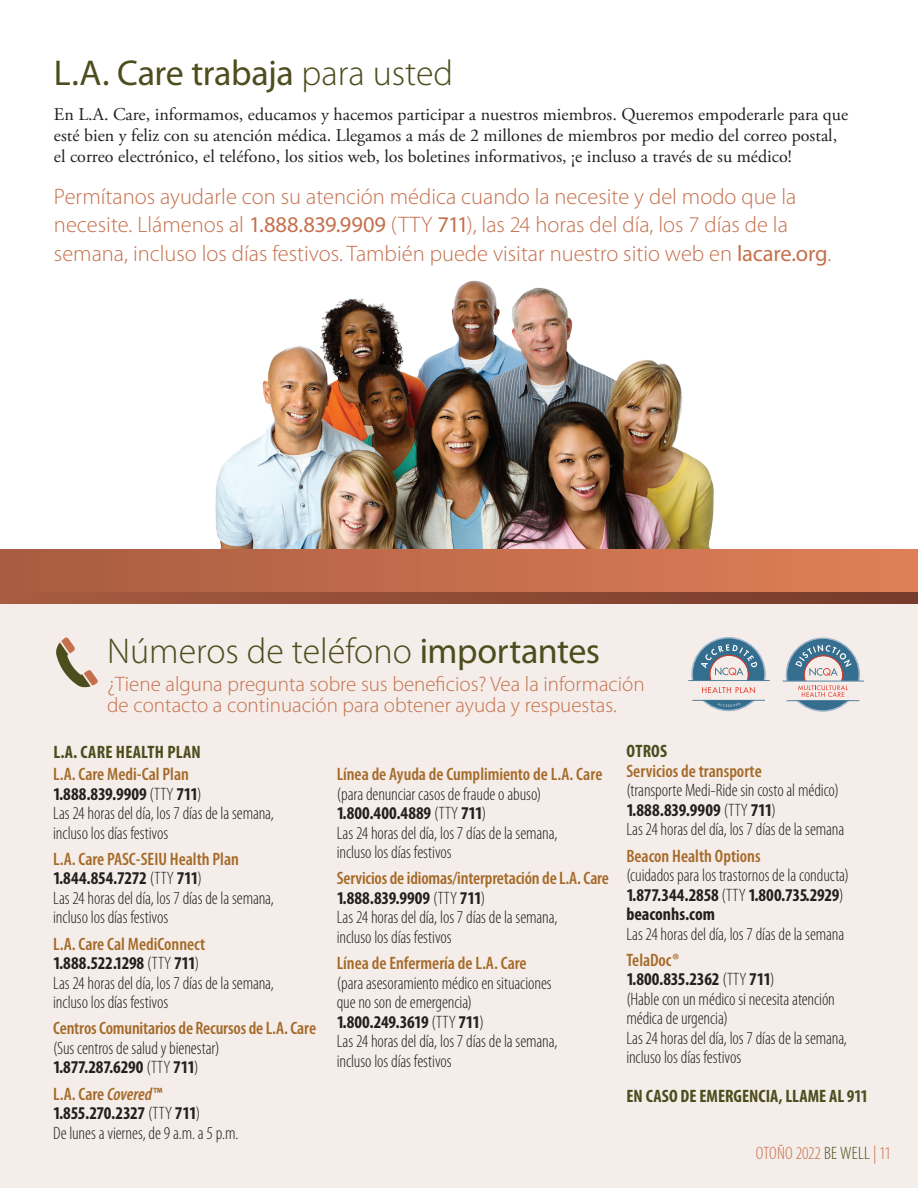
<style>
.page{position:relative;width:918px;height:1188px;background:#fff}
.page>*{position:absolute;margin:0;border:0;box-sizing:border-box;transform-origin:0 0}
.t1{font:300 36px "Myriad Pro";color:#4d4d1e}
.t2{font:36px "Myriad Pro";letter-spacing:-.015em;color:#4d4d1e}
.t3{font:300 22.5px/28.5px "Myriad Pro";color:#c5704d}
.t4{font:300 21px/21px "Myriad Pro";color:#c5704d}
.t5{font:300 condensed 18px/19.5px "Myriad Pro";letter-spacing:-.005em;color:#231f20}
.t6{font:18px/21px "Adobe Garamond Pro";color:#231f20}
.t7{font:600 condensed 18px/19.5px "Myriad Pro";letter-spacing:-.01em;color:#a46a29}
.t8{font:700 condensed 18px "Myriad Pro";letter-spacing:.005em;color:#4d4d1e}
.t9{font:300 condensed 18px "Myriad Pro";letter-spacing:.015em;color:#c5704d}
.s1{font-weight:300}
.s2{font-weight:400}
.s3{font-weight:600;color:#a46a29}
.s4{font-weight:700}
.s5{font-weight:300;color:#231f20}
.s6{font-weight:700;color:#231f20}
.s7{font-weight:600;font-style:italic;color:#a46a29}
.s8{color:#4d4d1e}
</style>
<div class="page">
<img style="left:215px;top:280px;width:499px;height:269px">
<div style="left:0;top:594px;width:918px;height:594px;background:#f5ede9"></div>
<div style="left:0;top:549px;width:918px;height:44px;background:linear-gradient(to right,#a75b40,#e07f58)"></div>
<svg style="left:0;top:593px;width:918px;height:10px;background:#8e4b35"></svg>
<svg style="left:56px;top:637px;width:42px;height:51px"></svg>
<svg style="left:702px;top:687px;width:53px;height:6px"></svg>
<hr style="left:692px;top:700px;width:73px;height:1px;background:#346e8e">
<hr style="left:688px;top:680px;width:82px;height:1px;background:#346e8e">
<svg style="left:691px;top:637px;width:75px;height:43px"></svg>
<svg style="left:702px;top:700px;width:53px;height:11px"></svg>
<hr style="left:783px;top:681px;width:81px;height:1px;background:#356e8e">
<svg style="left:786px;top:637px;width:74px;height:75px"></svg>
<h2 class="t2" style="left:54px;top:51px;width:401px">L.A. Care trabaja <span class="s1">para usted</span></h2>
<p class="t6" style="left:54px;top:104px;width:796px">En L.A. Care, informamos, educamos y hacemos participar a nuestros miembros. Queremos empoderarle para que esté bien y feliz con su atención médica. Llegamos a más de 2 millones de miembros por medio del correo postal, el correo electrónico, el teléfono, los sitios web, los boletines informativos, ¡e incluso a través de su médico!</p>
<p class="t3" style="left:54px;top:183px;width:779px">Permítanos ayudarle con su atención médica cuando la necesite y del modo que la necesite. Llámenos al <span class="s2">1.888.839.9909</span> (TTY <span class="s2">711</span>), las 24 horas del día, los 7 días de la semana, incluso los días festivos. También puede visitar nuestro sitio web en <span class="s2">lacare.org</span>.</p>
<h2 class="t1" style="left:107px;top:631px;width:494px">Números de teléfono <span class="s2">importantes</span></h2>
<p class="t4" style="left:107px;top:674px;width:539px">¿Tiene alguna pregunta sobre sus beneficios? Vea la información de contacto a continuación para obtener ayuda y respuestas.</p>
<h3 class="t8" style="left:53px;top:740px;width:149px">L.A. CARE HEALTH PLAN</h3>
<p class="t5" style="left:53px;top:765px;width:222px"><span class="s3">L.A. Care Medi-Cal Plan<br></span><span class="s4">1.888.839.9909</span> (TTY <span class="s4">711</span>)<br>Las 24 horas del día, los 7 días de la semana, incluso los días festivos</p>
<p class="t5" style="left:53px;top:850px;width:222px"><span class="s3">L.A. Care PASC-SEIU Health Plan<br></span><span class="s4">1.844.854.7272</span> (TTY <span class="s4">711</span>)<br>Las 24 horas del día, los 7 días de la semana, incluso los días festivos</p>
<p class="t5" style="left:53px;top:934px;width:222px"><span class="s3">L.A. Care Cal MediConnect<br></span><span class="s4">1.888.522.1298</span> (TTY <span class="s4">711</span>)<br>Las 24 horas del día, los 7 días de la semana, incluso los días festivos</p>
<p class="t7" style="left:53px;top:1018px;width:264px">Centros Comunitarios de Recursos de L.A. Care <span class="s5">(Sus centros de salud y bienestar)<br></span><span class="s6">1.877.287.6290</span> <span class="s5">(TTY</span> <span class="s6">711</span><span class="s5">)</span></p>
<p class="t5" style="left:53px;top:1084px;width:187px"><span class="s3">L.A. Care</span> <span class="s7">Covered</span><span class="s3">™<br></span><span class="s4">1.855.270.2327</span> (TTY <span class="s4">711</span>)<br>De lunes a viernes, de 9 a.m. a 5 p.m.</p>
<h3 class="t8" style="left:627px;top:740px;width:42px">OTROS</h3>
<p class="t5" style="left:626px;top:762px;width:219px"><span class="s3">Servicios de transporte<br></span>(transporte Medi-Ride sin costo al médico)<br><span class="s4">1.888.839.9909</span> (TTY <span class="s4">711</span>)<br>Las 24 horas del día, los 7 días de la semana</p>
<p class="t5" style="left:626px;top:846px;width:224px"><span class="s3">Beacon Health Options<br></span>(cuidados para los trastornos de la conducta)<br><span class="s4">1.877.344.2858</span> (TTY <span class="s4">1.800.735.2929</span>) <span class="s4">beaconhs.com<br></span>Las 24 horas del día, los 7 días de la semana</p>
<p class="t5" style="left:626px;top:950px;width:222px"><span class="s3">TelaDoc®<br></span><span class="s4">1.800.835.2362</span> (TTY <span class="s4">711</span>)<br>(Hable con un médico si necesita atención médica de urgencia)<br>Las 24 horas del día, los 7 días de la semana, incluso los días festivos</p>
<p class="t8" style="left:626px;top:1085px;width:243px">EN CASO DE EMERGENCIA, LLAME AL 911</p>
<p class="t5" style="left:337px;top:765px;width:267px"><span class="s3">Línea de Ayuda de Cumplimiento de L.A. Care </span>(para denunciar casos de fraude o abuso)<br><span class="s4">1.800.400.4889</span> (TTY <span class="s4">711</span>)<br>Las 24 horas del día, los 7 días de la semana,<br>incluso los días festivos</p>
<p class="t5" style="left:337px;top:869px;width:274px"><span class="s3">Servicios de idiomas/interpretación de L.A. Care </span><span class="s4">1.888.839.9909</span> (TTY <span class="s4">711</span>)<br>Las 24 horas del día, los 7 días de la semana,<br>incluso los días festivos</p>
<p class="t5" style="left:337px;top:954px;width:222px"><span class="s3">Línea de Enfermería de L.A. Care </span>(para asesoramiento médico en situaciones que no son de emergencia)<br><span class="s4">1.800.249.3619</span> (TTY <span class="s4">711</span>)<br>Las 24 horas del día, los 7 días de la semana, incluso los días festivos</p>
<p class="t9" style="left:756px;top:1144px;width:137px">OTOÑO 2022<span class="s8">BE WELL</span> | 11</p>
</div>
